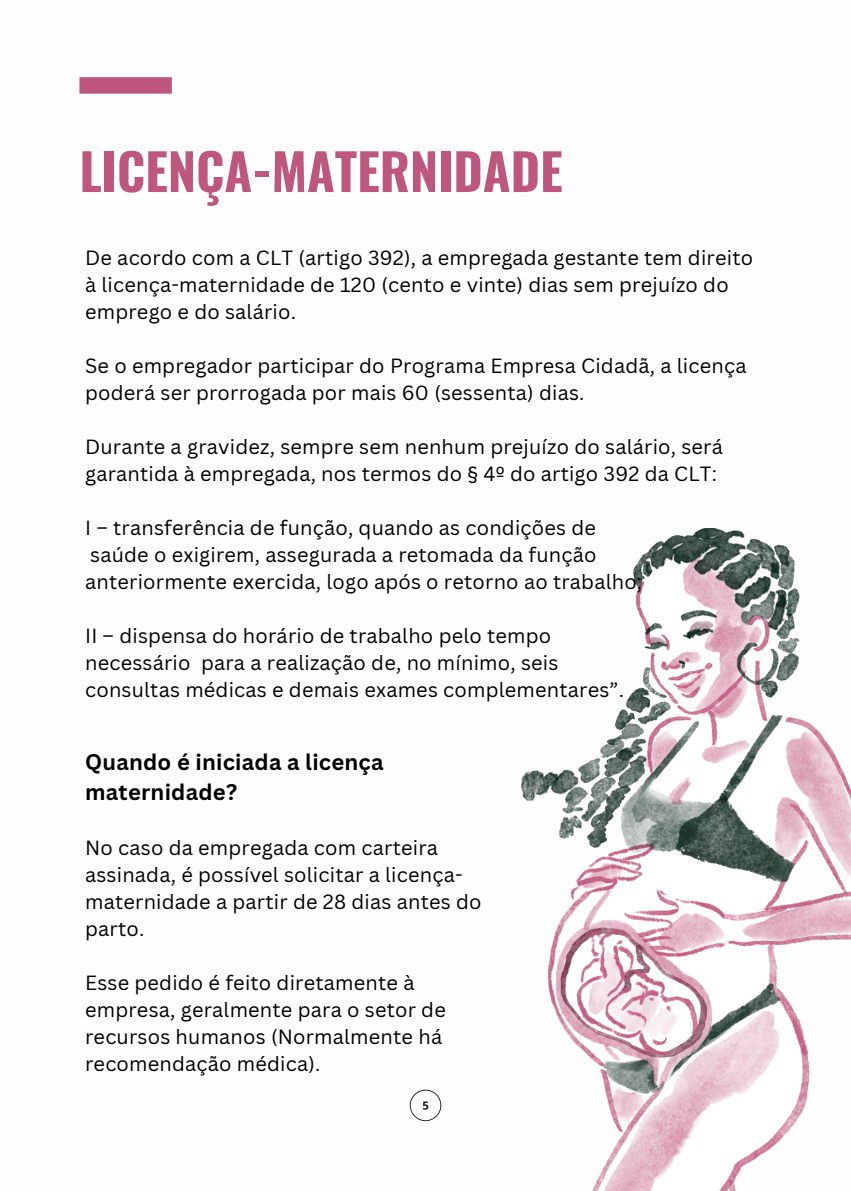
<style>
.page{position:relative;width:851px;height:1191px;background:#fff}
.page>*{position:absolute;margin:0;border:0;box-sizing:border-box;transform-origin:0 0}
.t1{font:700 50.4px "Oswald";color:#bf567d}
.t2{font:700 22px/30px "Canva Sans";letter-spacing:.01em;color:#000}
.t3{font:20px/27px "Canva Sans";letter-spacing:.01em;color:#000}
</style>
<div class="page">
<div style="left:79px;top:77px;width:93px;height:17px;background:#bf567d"></div>
<svg style="left:521px;top:528px;width:329px;height:663px"></svg>
<svg style="left:409px;top:1090px;width:32px;height:31px"></svg>
<p class="t1" style="left:79px;top:132px;width:484px">LICENÇA-MATERNIDADE</p>
<h1 class="t3" style="left:85px;top:244px;width:669px">De acordo com a CLT (artigo 392), a empregada gestante tem direito à licença-maternidade de 120 (cento e vinte) dias sem prejuízo do emprego e do salário.</h1>
<p class="t3" style="left:85px;top:352px;width:662px">Se o empregador participar do Programa Empresa Cidadã, a licença poderá ser prorrogada por mais 60 (sessenta) dias.</p>
<p class="t3" style="left:85px;top:433px;width:639px">Durante a gravidez, sempre sem nenhum prejuízo do salário, será garantida à empregada, nos termos do § 4º do artigo 392 da CLT:</p>
<p class="t3" style="left:85px;top:514px;width:512px">I – transferência de função, quando as condições de</p>
<p class="t3" style="left:90px;top:541px;width:507px">saúde o exigirem, assegurada a retomada da função</p>
<p class="t3" style="left:85px;top:568px;width:558px">anteriormente exercida, logo após o retorno ao trabalho;</p>
<p class="t3" style="left:85px;top:622px;width:467px">II – dispensa do horário de trabalho pelo tempo</p>
<p class="t3" style="left:85px;top:649px;width:474px">necessário para a realização de, no mínimo, seis</p>
<p class="t3" style="left:85px;top:676px;width:540px">consultas médicas e demais exames complementares”.</p>
<p class="t2" style="left:85px;top:746px;width:300px">Quando é iniciada a licença maternidade?</p>
<h2 class="t3" style="left:85px;top:834px;width:398px">No caso da empregada com carteira assinada, é possível solicitar a licença&shy;maternidade a partir de 28 dias antes do parto.</h2>
<p class="t3" style="left:85px;top:969px;width:362px">Esse pedido é feito diretamente à empresa, geralmente para o setor de recursos humanos (Normalmente há recomendação médica).</p>
</div>
